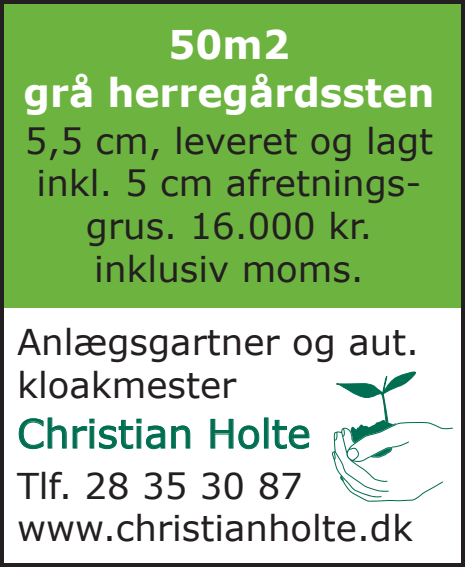
<style>
.page{position:relative;width:465px;height:567px;background:#fff}
.page>*{position:absolute;margin:0;border:0;box-sizing:border-box;transform-origin:0 0}
.t1{font:700 39.6px/47.6px "Verdana";color:#fff;text-align:center;scale:.96 1}
.t2{font:39.6px "Verdana";color:#006e51}
.t3{font:35.6px/42.8px "Verdana";color:#231f20}
</style>
<div class="page">
<div style="left:0;top:0;width:465px;height:308px;background:#6cb43f"></div>
<svg style="left:18px;top:417px;width:173px;height:32px"></svg>
<svg style="left:210px;top:419px;width:50px;height:30px"></svg>
<div style="left:264px;top:418px;width:4px;height:30px;border:1px solid #006e51"></div>
<svg style="left:272px;top:420px;width:38px;height:29px"></svg>
<svg style="left:332px;top:371px;width:121px;height:131px"></svg>
<div style="left:0;top:0;width:465px;height:567px;border:4px solid #231f20"></div>
<p class="t1" style="left:24px;top:20px;width:429px">50m2<br>grå herregårdssten</p>
<p class="t3" style="left:25px;top:119px;width:410px;text-align:center">5,5 cm, leveret og lagt inkl. 5 cm afretnings&shy;grus. 16.000 kr. inklusiv moms.</p>
<p class="t3" style="left:17px;top:320px;width:404px">Anlægsgartner og aut. kloakmester</p>
<p class="t2" style="left:17px;top:406px;width:295px">Christian Holte</p>
<p class="t3" style="left:17px;top:464px;width:398px">Tlf. 28 35 30 87 www.christianholte.dk</p>
</div>
